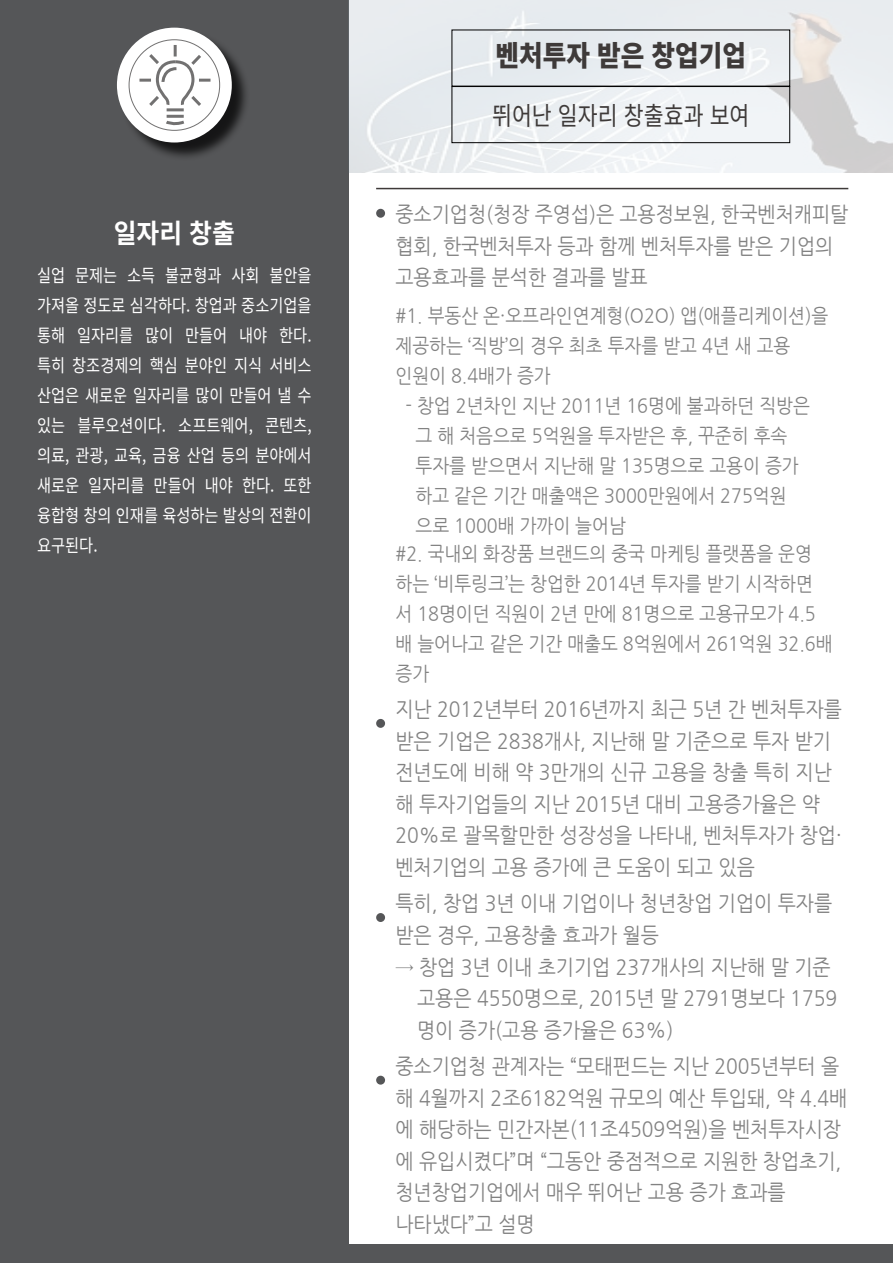
<style>
.page{position:relative;width:893px;height:1263px;background:#fff}
.page>*{position:absolute;margin:0;border:0;box-sizing:border-box;transform-origin:0 0}
.t1{font:900 28.5px "Noto Sans CJ Kkr";color:#3e3a39;scale:.9 1}
.t2{font:700 26.7px "Noto Sans CJ Kkr";color:#fff;scale:.93 1}
.t3{font:25.5px "Noto Sans CJ Kkr";color:#3e3a39;scale:.85 1}
.t4{font:21px/31.5px "Nanum Gothic";color:#828282;scale:.92 1}
.t5{font:19.5px/30px "Nanum Gothic";color:#828282;scale:.92 1}
.t6{font:18px/30px "Noto Sans CJ Kkr";color:#fff;text-align:justify;scale:.85 1}
</style>
<div class="page">
<div style="left:0;top:0;width:349px;height:1263px;background:#555658"></div>
<div style="left:349px;top:1245px;width:544px;height:18px;background:#555658"></div>
<img style="left:349px;top:0;width:544px;height:173px">
<div style="left:452px;top:86px;width:338px;height:57px;border:1px solid #000"></div>
<hr style="left:376px;top:188px;width:472px;height:1px;background:#3e3a39">
<div style="left:119px;top:30px;width:132px;height:131px;background:#000;opacity:.75"></div>
<div style="left:117px;top:28px;width:115px;height:114px;background:#fff;border-radius:50%"></div>
<hr style="left:167px;top:108px;width:17px;height:3px;background:#727171">
<hr style="left:167px;top:115px;width:17px;height:3px;background:#727171">
<svg style="left:139px;top:45px;width:71px;height:64px"></svg>
<svg style="left:166px;top:120px;width:19px;height:6px"></svg>
<div style="left:376px;top:209px;width:9px;height:9px;background:#555658;border-radius:50%"></div>
<div style="left:376px;top:719px;width:9px;height:9px;background:#555658;border-radius:50%"></div>
<div style="left:376px;top:913px;width:9px;height:9px;background:#555658;border-radius:50%"></div>
<div style="left:376px;top:1076px;width:9px;height:8px;background:#555658;border-radius:50%"></div>
<p class="t2" style="left:114px;top:218px;width:132px">일자리 창출</p>
<p class="t6" style="left:37px;top:261px;width:325px">실업 문제는 소득 불균형과 사회 불안을 가져올 정도로 심각하다. 창업과 중소기업을 통해 일자리를 많이 만들어 내야 한다. 특히 창조경제의 핵심 분야인 지식 서비스 산업은 새로운 일자리를 많이 만들어 낼 수 있는 블루오션이다. 소프트웨어, 콘텐츠, 의료, 관광, 교육, 금융 산업 등의 분야에서 새로운 일자리를 만들어 내야 한다. 또한 융합형 창의 인재를 육성하는 발상의 전환이 요구된다.</p>
<h1 class="t1" style="left:496px;top:39px;width:280px">벤처투자 받은 창업기업</h1>
<p class="t3" style="left:492px;top:101px;width:304px">뛰어난 일자리 창출효과 보여</p>
<p class="t4" style="left:395px;top:199px;width:494px">중소기업청(청장 주영섭)은 고용정보원, 한국벤처캐피탈 협회, 한국벤처투자 등과 함께 벤처투자를 받은 기업의 고용효과를 분석한 결과를 발표</p>
<p class="t5" style="left:395px;top:301px;width:472px">#1. 부동산 온·오프라인연계형(O2O) 앱(애플리케이션)을 제공하는 ‘직방’의 경우 최초 투자를 받고 4년 새 고용 인원이 8.4배가 증가</p>
<p class="t5" style="left:416px;top:391px;width:430px;text-indent:-10px">- 창업 2년차인 지난 2011년 16명에 불과하던 직방은 그 해 처음으로 5억원을 투자받은 후, 꾸준히 후속 투자를 받으면서 지난해 말 135명으로 고용이 증가 하고 같은 기간 매출액은 3000만원에서 275억원 으로 1000배 가까이 늘어남</p>
<p class="t5" style="left:395px;top:539px;width:477px">#2. 국내외 화장품 브랜드의 중국 마케팅 플랫폼을 운영 하는 ‘비투링크’는 창업한 2014년 투자를 받기 시작하면 서 18명이던 직원이 2년 만에 81명으로 고용규모가 4.5 배 늘어나고 같은 기간 매출도 8억원에서 261억원 32.6배 증가</p>
<p class="t4" style="left:395px;top:694px;width:487px">지난 2012년부터 2016년까지 최근 5년 간 벤처투자를 받은 기업은 2838개사, 지난해 말 기준으로 투자 받기 전년도에 비해 약 3만개의 신규 고용을 창출 특히 지난 해 투자기업들의 지난 2015년 대비 고용증가율은 약<br>20%로 괄목할만한 성장성을 나타내, 벤처투자가 창업· 벤처기업의 고용 증가에 큰 도움이 되고 있음</p>
<p class="t4" style="left:395px;top:888px;width:476px">특히, 창업 3년 이내 기업이나 청년창업 기업이 투자를 받은 경우, 고용창출 효과가 월등</p>
<p class="t4" style="left:417px;top:951px;width:458px;text-indent:-22px">→ 창업 3년 이내 초기기업 237개사의 지난해 말 기준 고용은 4550명으로, 2015년 말 2791명보다 1759 명이 증가(고용 증가율은 63%)</p>
<p class="t4" style="left:395px;top:1051px;width:493px">중소기업청 관계자는 “모태펀드는 지난 2005년부터 올 해 4월까지 2조6182억원 규모의 예산 투입돼, 약 4.4배 에 해당하는 민간자본(11조4509억원)을 벤처투자시장 에 유입시켰다”며 “그동안 중점적으로 지원한 창업초기, 청년창업기업에서 매우 뛰어난 고용 증가 효과를 나타냈다”고 설명</p>
</div>
